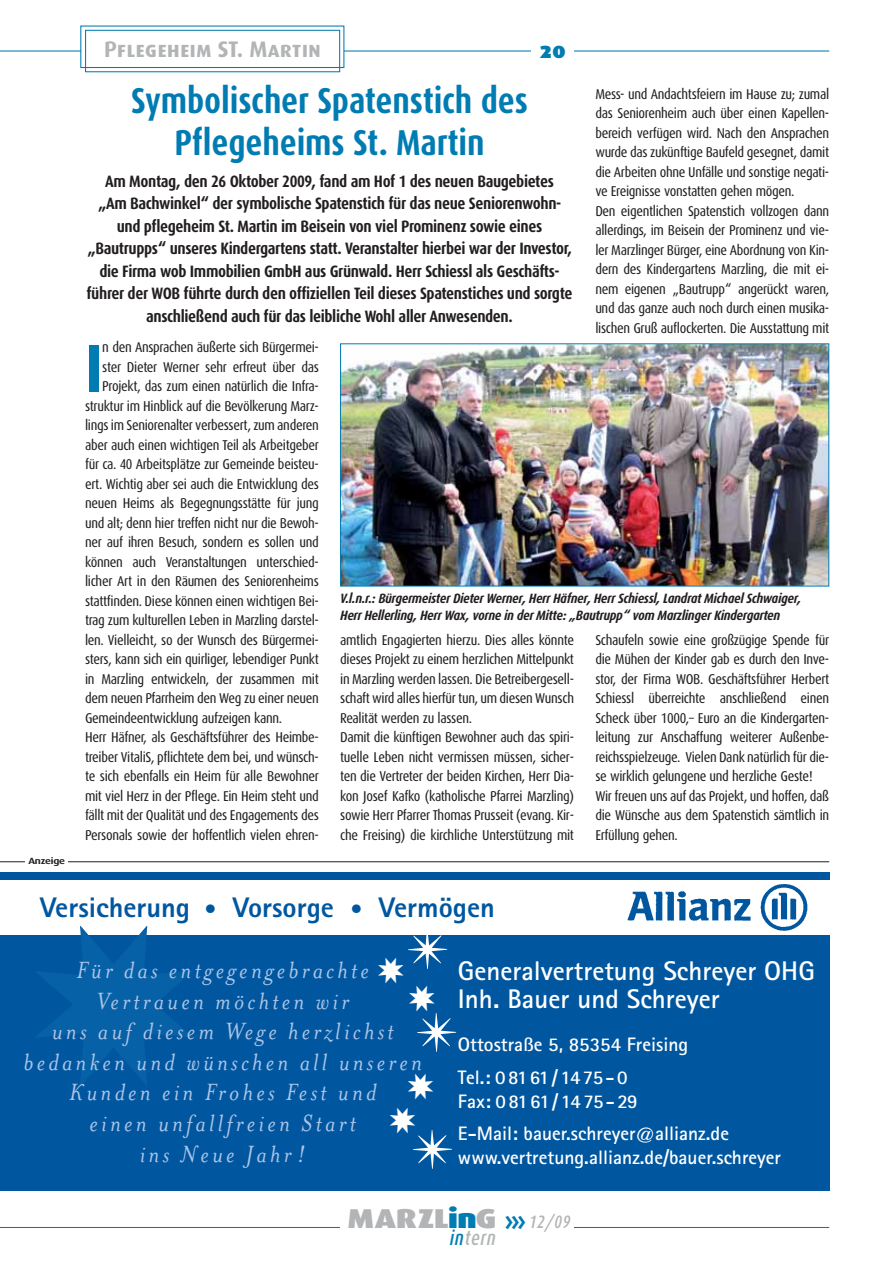
<style>
.page{position:relative;width:893px;height:1263px;background:#fff}
.page>*{position:absolute;margin:0;border:0;box-sizing:border-box;transform-origin:0 0}
.t1{font:700 67.2px "Dax Condensed";color:#007cb2}
.t2{font:700 36px/42px "Dax Condensed";letter-spacing:-.005em;color:#007cb2;text-align:center}
.t3{font:800 28.35px "Rotis Sans Serif";color:#0057a0}
.t4{font:900 27.3px "Dax Wide";letter-spacing:-.015em;color:#b2b4b6}
.t5{font:italic 27px/30.6px "Mrs Eaves";letter-spacing:.12em;color:#adc5e7;text-align:center}
.t6{font:700 27px "Rotis Sans Serif";color:#fff}
.t7{font:22.5px "Dax Bold Caps";color:#b2b4b6}
.t8{font:22.5px "Dax Black Caps";color:#007cb2}
.t9{font:italic 500 20.7px "Dax Condensed";letter-spacing:.045em;color:#b2b4b6;scale:.91 1}
.t10{font:700 19.5px/32.5px "Rotis Sans Serif";color:#fff}
.t11{font:700 16.5px/22.5px "Dax Condensed";letter-spacing:-.025em;color:#231f20;text-align:center}
.t12{font:14.25px/19.5px "Dax Condensed";letter-spacing:-.025em;color:#231f20}
.t13{font:italic 700 13.5px/16.5px "Dax Condensed";letter-spacing:-.025em;color:#231f20}
.t14{font:700 9px "Dax Wide";letter-spacing:-.02em;color:#231f20}
.s1{font-size:24px}
.s2{color:#007cb2}
.s3{font-weight:700;font-size:28.5px;color:#007cb2}
.s4{font-family:"Dax Condensed";font-weight:500;font-style:italic;font-size:18px}
</style>
<div class="page">
<hr style="left:0;top:50px;width:829px;height:2px;background:#007cb2">
<svg style="left:80px;top:25px;width:265px;height:48px"></svg>
<div style="left:531px;top:30px;width:43px;height:42px;background:#fff"></div>
<hr style="left:0;top:861px;width:829px;height:1px;background:#231f20">
<div style="left:26px;top:857px;width:42px;height:11px;background:#fff"></div>
<img style="left:342px;top:345px;width:485px;height:239px">
<div style="left:340px;top:343px;width:489px;height:243px;border:1px solid #007cb2"></div>
<div style="left:0;top:872px;width:830px;height:318px;background:#0057a0"></div>
<div style="left:0;top:880px;width:844px;height:55px;background:#fff"></div>
<img style="left:627px;top:884px;width:181px;height:47px">
<hr style="left:0;top:1227px;width:829px;height:1px;background:#007cb2">
<div style="left:340px;top:1221px;width:234px;height:18px;background:#fff"></div>
<h3 class="t7" style="left:104px;top:36px;width:219px">Pflegeheim ST. Martin</h3>
<h3 class="t8" style="left:540px;top:37px;width:28px">20</h3>
<h2 class="t2" style="left:131px;top:81px;width:398px">Symbolischer Spatenstich des<br>Pflegeheims St. Martin</h2>
<p class="t11" style="left:86px;top:171px;width:487px">Am Montag, den 26 Oktober 2009, fand am Hof 1 des neuen Baugebietes<br>„Am Bachwinkel“ der symbolische Spatenstich für das neue Seniorenwohn&shy;und pflegeheim St. Martin im Beisein von viel Prominenz sowie eines „Bautrupps“ unseres Kindergartens statt. Veranstalter hierbei war der Investor, die Firma wob Immobilien GmbH aus Grünwald. Herr Schiessl als Geschäfts&shy;führer der WOB führte durch den offiziellen Teil dieses Spatenstiches und sorgte anschließend auch für das leibliche Wohl aller Anwesenden.</p>
<p class="t12" style="left:595px;top:85px;width:235px">Mess- und Andachtsfeiern im Hause zu; zumal das Seniorenheim auch über einen Kapellen&shy;bereich verfügen wird. Nach den Ansprachen wurde das zukünftige Baufeld gesegnet, damit die Arbeiten ohne Unfälle und sonstige negati&shy;ve Ereignisse vonstatten gehen mögen.<br>Den eigentlichen Spatenstich vollzogen dann allerdings, im Beisein der Prominenz und vie&shy;ler Marzlinger Bürger, eine Abordnung von Kin&shy;dern des Kindergartens Marzling, die mit ei&shy;nem eigenen „Bautrupp“ angerückt waren, und das ganze auch noch durch einen musika&shy;lischen Gruß auflockerten. Die Ausstattung mit</p>
<p class="t14" style="left:28px;top:856px;width:38px">Anzeige</p>
<h1 class="t1" style="left:85px;top:334px;width:19px">I</h1>
<p class="t12" style="left:102px;top:338px;width:218px">n den Ansprachen äußerte sich Bürgermei-</p>
<p class="t12" style="left:102px;top:358px;width:218px">ster Dieter Werner sehr erfreut über das</p>
<p class="t12" style="left:102px;top:377px;width:218px">Projekt, das zum einen natürlich die Infra-</p>
<p class="t12" style="left:85px;top:397px;width:235px">struktur im Hinblick auf die Bevölkerung Marz-</p>
<p class="t12" style="left:85px;top:416px;width:235px">lings im Seniorenalter verbessert, zum anderen</p>
<p class="t12" style="left:85px;top:436px;width:235px">aber auch einen wichtigen Teil als Arbeitgeber</p>
<p class="t12" style="left:85px;top:455px;width:235px">für ca. 40 Arbeitsplätze zur Gemeinde beisteu-</p>
<p class="t12" style="left:85px;top:475px;width:235px">ert. Wichtig aber sei auch die Entwicklung des</p>
<p class="t12" style="left:85px;top:494px;width:235px">neuen Heims als Begegnungsstätte für jung</p>
<p class="t12" style="left:85px;top:514px;width:235px">und alt; denn hier treffen nicht nur die Bewoh-</p>
<p class="t12" style="left:85px;top:533px;width:235px">ner auf ihren Besuch, sondern es sollen und</p>
<p class="t12" style="left:85px;top:553px;width:235px">können auch Veranstaltungen unterschied-</p>
<p class="t12" style="left:85px;top:572px;width:235px">licher Art in den Räumen des Seniorenheims</p>
<p class="t12" style="left:85px;top:592px;width:235px">stattfinden. Diese können einen wichtigen Bei-</p>
<p class="t12" style="left:85px;top:611px;width:235px">trag zum kulturellen Leben in Marzling darstel-</p>
<p class="t12" style="left:85px;top:631px;width:235px">len. Vielleicht, so der Wunsch des Bürgermei-</p>
<p class="t12" style="left:85px;top:650px;width:235px">sters, kann sich ein quirliger, lebendiger Punkt</p>
<p class="t12" style="left:85px;top:670px;width:235px">in Marzling entwickeln, der zusammen mit</p>
<p class="t12" style="left:85px;top:689px;width:235px">dem neuen Pfarrheim den Weg zu einer neuen</p>
<p class="t12" style="left:85px;top:709px;width:199px">Gemeindeentwicklung aufzeigen kann.</p>
<p class="t12" style="left:85px;top:728px;width:235px">Herr Häfner, als Geschäftsführer des Heimbe-</p>
<p class="t12" style="left:85px;top:748px;width:235px">treiber VitaliS, pflichtete dem bei, und wünsch-</p>
<p class="t12" style="left:85px;top:767px;width:235px">te sich ebenfalls ein Heim für alle Bewohner</p>
<p class="t12" style="left:85px;top:787px;width:235px">mit viel Herz in der Pflege. Ein Heim steht und</p>
<p class="t12" style="left:85px;top:806px;width:235px">fällt mit der Qualität und des Engagements des</p>
<p class="t12" style="left:85px;top:826px;width:235px">Personals sowie der hoffentlich vielen ehren-</p>
<p class="t13" style="left:340px;top:591px;width:463px">V.l.n.r.: Bürgermeister Dieter Werner, Herr Häfner, Herr Schiessl, Landrat Michael Schwaiger,<br>Herr Hellerling, Herr Wax, vorne in der Mitte: „Bautrupp“ vom Marzlinger Kindergarten</p>
<p class="t12" style="left:340px;top:631px;width:235px">amtlich Engagierten hierzu. Dies alles könnte dieses Projekt zu einem herzlichen Mittelpunkt in Marzling werden lassen. Die Betreibergesell&shy;schaft wird alles hierfür tun, um diesen Wunsch Realität werden zu lassen.<br>Damit die künftigen Bewohner auch das spiri&shy;tuelle Leben nicht vermissen müssen, sicher&shy;ten die Vertreter der beiden Kirchen, Herr Dia&shy;kon Josef Kafko (katholische Pfarrei Marzling) sowie Herr Pfarrer Thomas Prusseit (evang. Kir&shy;che Freising) die kirchliche Unterstützung mit</p>
<p class="t12" style="left:595px;top:631px;width:235px">Schaufeln sowie eine großzügige Spende für die Mühen der Kinder gab es durch den Inve&shy;stor, der Firma WOB. Geschäftsführer Herbert Schiessl überreichte anschließend einen Scheck über 1000,– Euro an die Kindergarten&shy;leitung zur Anschaffung weiterer Außenbe&shy;reichsspielzeuge. Vielen Dank natürlich für die&shy;se wirklich gelungene und herzliche Geste!<br>Wir freuen uns auf das Projekt, und hoffen, daß die Wünsche aus dem Spatenstich sämtlich in Erfüllung gehen.</p>
<h3 class="t3" style="left:40px;top:890px;width:456px">Versicherung <span class="s1">•</span> Vorsorge <span class="s1">•</span> Vermögen</h3>
<h3 class="t6" style="left:458px;top:960px;width:358px">Generalvertretung Schreyer OHG</h3>
<h3 class="t6" style="left:458px;top:988px;width:263px">Inh. Bauer und Schreyer</h3>
<h3 class="t5" style="left:24px;top:958px;width:400px">Für das entgegengebrachte<br>Vertrauen möchten wir<br>uns auf diesem Wege herzlichst bedanken und wünschen all unseren<br>Kunden ein Frohes Fest und<br>einen unfallfreien Start<br>ins Neue Jahr!</h3>
<h3 class="t10" style="left:458px;top:1030px;width:232px">Ottostraße 5, 85354 Freising<br>Tel.: 08161/1475-0</h3>
<h3 class="t10" style="left:458px;top:1087px;width:272px">Fax: 08161/1475-29<br>E-Mail: bauer.schreyer@allianz.de</h3>
<h3 class="t10" style="left:458px;top:1143px;width:325px">www.vertretung.allianz.de/bauer.schreyer</h3>
<h3 class="t4" style="left:348px;top:1209px;width:224px">MARZL<span class="s2">in</span>G <span class="s3">›››</span> <span class="s4">12/09</span></h3>
<h3 class="t9" style="left:450px;top:1226px;width:52px"><span class="s2">in</span>tern</h3>
</div>
